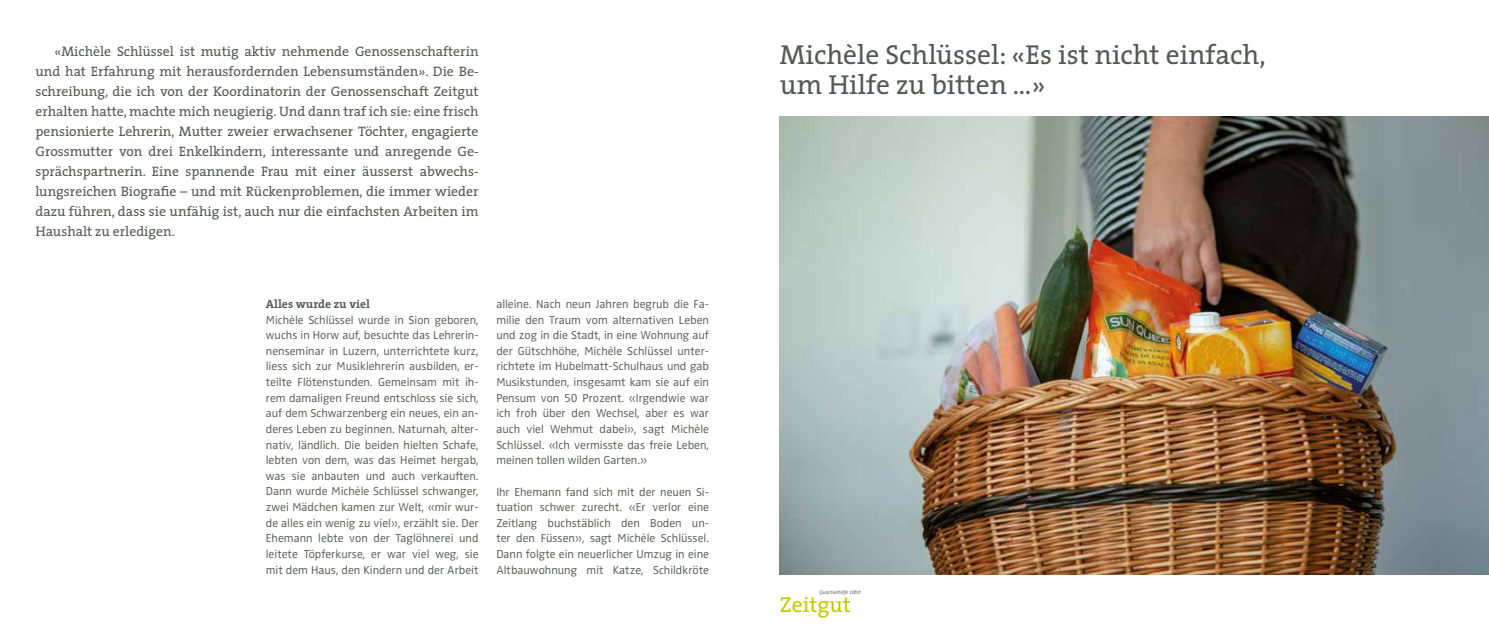
<style>
.page{position:relative;width:1489px;height:638px;background:#fff}
.page>*{position:absolute;margin:0;border:0;box-sizing:border-box;transform-origin:0 0}
.t1{font:27.5px/30px "The Serif";color:#525b52}
.t2{font:21.75px "The Serif";color:#c4c800}
.t3{font:13.75px/20px "The Serif";color:#525b52;text-align:justify}
.t4{font:300 11.88px/15.6px "Zwo Pro";color:#525b52;text-align:justify}
.t5{font:700 11.88px "The Serif";color:#525b52}
.t6{font:italic 300 5.38px "Zwo Pro";color:#525b52}
.s1{font-family:"Zwo Pro";font-weight:300;font-size:15px;color:#fff}
.s2{color:#fff}
</style>
<div class="page">
<img style="left:780px;top:116px;width:708px;height:458px">
<p class="t3" style="left:35px;top:41px;width:444px"><span class="s1">A</span><span class="s2">A</span>«Michèle Schlüssel ist mutig aktiv nehmende Genossenschafterin und hat Erfahrung mit herausfordernden Lebensumständen». Die Be&shy;schreibung, die ich von der Koordinatorin der Genossenschaft Zeitgut erhalten hatte, machte mich neugierig. Und dann traf ich sie: eine frisch pensionierte Lehrerin, Mutter zweier erwachsener Töchter, engagierte Grossmutter von drei Enkelkindern, interessante und anregende Ge&shy;sprächspartnerin. Eine spannende Frau mit einer äusserst abwechs&shy;lungsreichen Biografie – und mit Rückenproblemen, die immer wieder dazu führen, dass sie unfähig ist, auch nur die einfachsten Arbeiten im Haushalt zu erledigen.</p>
<p class="t5" style="left:266px;top:294px;width:106px">Alles wurde zu viel</p>
<p class="t4" style="left:266px;top:312px;width:214px">Michèle Schlüssel wurde in Sion geboren, wuchs in Horw auf, besuchte das Lehrerin&shy;nenseminar in Luzern, unterrichtete kurz, liess sich zur Musiklehrerin ausbilden, er&shy;teilte Flötenstunden. Gemeinsam mit ih&shy;rem damaligen Freund entschloss sie sich, auf dem Schwarzenberg ein neues, ein an&shy;deres Leben zu beginnen. Naturnah, alter&shy;nativ, ländlich. Die beiden hielten Schafe, lebten von dem, was das Heimet hergab, was sie anbauten und auch verkauften.<br>Dann wurde Michèle Schlüssel schwanger, zwei Mädchen kamen zur Welt, «mir wur&shy;de alles ein wenig zu viel», erzählt sie. Der Ehemann lebte von der Taglöhnerei und leitete Töpferkurse, er war viel weg, sie mit dem Haus, den Kindern und der Arbeit</p>
<p class="t4" style="left:496px;top:296px;width:214px">alleine. Nach neun Jahren begrub die Fa&shy;milie den Traum vom alternativen Leben und zog in die Stadt, in eine Wohnung auf der Gütschhöhe, Michèle Schlüssel unter&shy;richtete im Hubelmatt-Schulhaus und gab Musikstunden, insgesamt kam sie auf ein Pensum von 50 Prozent. «Irgendwie war ich froh über den Wechsel, aber es war auch viel Wehmut dabei», sagt Michèle Schlüssel. «Ich vermisste das freie Leben, meinen tollen wilden Garten.»</p>
<p class="t4" style="left:496px;top:484px;width:214px">Ihr Ehemann fand sich mit der neuen Si&shy;tuation schwer zurecht. «Er verlor eine Zeitlang buchstäblich den Boden un&shy;ter den Füssen», sagt Michèle Schlüssel.<br>Dann folgte ein neuerlicher Umzug in eine Altbauwohnung mit Katze, Schildkröte</p>
<h1 class="t1" style="left:780px;top:39px;width:487px">Michèle Schlüssel: «Es ist nicht einfach, um Hilfe zu bitten …»</h1>
<p class="t6" style="left:819px;top:589px;width:43px">Quartierhilfe zählt</p>
<h2 class="t2" style="left:780px;top:587px;width:72px">Zeitgut</h2>
</div>
